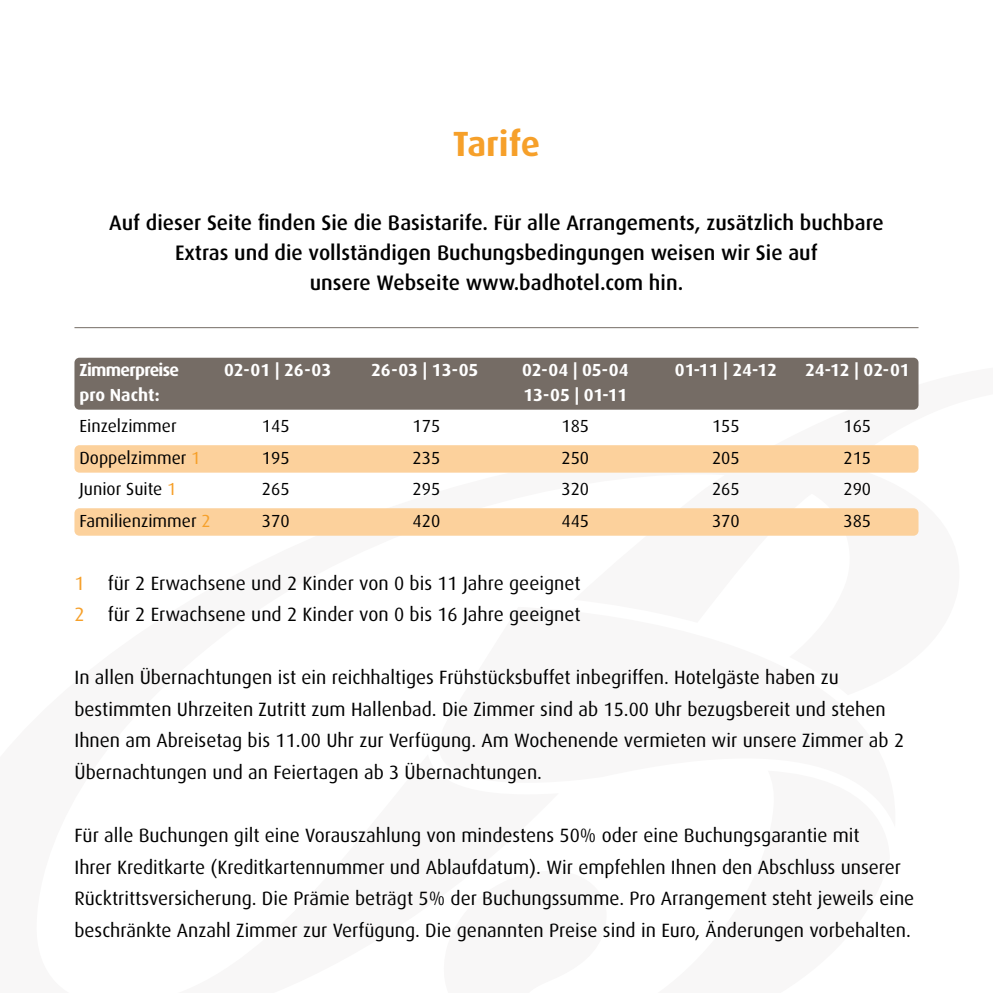
<style>
.page{position:relative;width:993px;height:993px;background:#fff}
.page>*{position:absolute;margin:0;border:0;box-sizing:border-box;transform-origin:0 0}
.t1{font:700 35px "Dax";color:#f6a02a}
.t2{font:500 21px/29.8px "Dax";color:#000;text-align:center}
.t3{font:19.25px/31.5px "Dax";color:#000}
.t4{font:17.5px "Dax";color:#000}
.t5{font:700 17.5px "Dax";color:#fff}
.t6{font:700 17.5px "Dax";letter-spacing:-.04em;color:#fff}
.s1{color:#f6a02a}
</style>
<div class="page">
<svg style="left:74px;top:363px;width:845px;height:173px"></svg>
<hr style="left:74px;top:327px;width:844px;height:1px;background:#756c65">
<div style="left:74px;top:357px;width:844px;height:52px;background:#756c65;border-radius:5px"></div>
<div style="left:74px;top:445px;width:844px;height:27px;background:#fcd19c;border-radius:5px"></div>
<div style="left:74px;top:508px;width:844px;height:27px;background:#fcd19c;border-radius:5px"></div>
<h1 class="t1" style="left:453px;top:124px;width:88px">Tarife</h1>
<p class="t2" style="left:109px;top:208px;width:776px">Auf dieser Seite finden Sie die Basistarife. Für alle Arrangements, zusätzlich buchbare<br>Extras und die vollständigen Buchungsbedingungen weisen wir Sie auf<br>unsere Webseite www.badhotel.com hin.</p>
<p class="t6" style="left:79px;top:360px;width:101px">Zimmerpreise</p>
<p class="t5" style="left:224px;top:360px;width:109px">02-01 | 26-03</p>
<p class="t5" style="left:371px;top:360px;width:109px">26-03 | 13-05</p>
<p class="t5" style="left:522px;top:360px;width:108px">02-04 | 05-04</p>
<p class="t5" style="left:674px;top:360px;width:104px">01-11 | 24-12</p>
<p class="t5" style="left:804px;top:360px;width:106px">24-12 | 02-01</p>
<p class="t5" style="left:79px;top:384px;width:82px">pro Nacht:</p>
<p class="t5" style="left:523px;top:384px;width:106px">13-05 | 01-11</p>
<p class="t4" style="left:79px;top:416px;width:99px">Einzelzimmer</p>
<p class="t4" style="left:262px;top:416px;width:29px">145</p>
<p class="t4" style="left:412px;top:416px;width:29px">175</p>
<p class="t4" style="left:561px;top:416px;width:29px">185</p>
<p class="t4" style="left:711px;top:416px;width:29px">155</p>
<p class="t4" style="left:843px;top:416px;width:29px">165</p>
<p class="t4" style="left:79px;top:448px;width:122px">Doppelzimmer <span class="s1">1</span></p>
<p class="t4" style="left:262px;top:448px;width:29px">195</p>
<p class="t4" style="left:412px;top:448px;width:29px">235</p>
<p class="t4" style="left:561px;top:448px;width:29px">250</p>
<p class="t4" style="left:711px;top:448px;width:29px">205</p>
<p class="t4" style="left:843px;top:448px;width:29px">215</p>
<p class="t4" style="left:79px;top:479px;width:98px">Junior Suite <span class="s1">1</span></p>
<p class="t4" style="left:262px;top:479px;width:29px">265</p>
<p class="t4" style="left:412px;top:479px;width:29px">295</p>
<p class="t4" style="left:561px;top:479px;width:29px">320</p>
<p class="t4" style="left:711px;top:479px;width:29px">265</p>
<p class="t4" style="left:843px;top:479px;width:29px">290</p>
<p class="t4" style="left:79px;top:511px;width:133px">Familienzimmer <span class="s1">2</span></p>
<p class="t4" style="left:262px;top:511px;width:29px">370</p>
<p class="t4" style="left:412px;top:511px;width:29px">420</p>
<p class="t4" style="left:561px;top:511px;width:29px">445</p>
<p class="t4" style="left:711px;top:511px;width:29px">370</p>
<p class="t4" style="left:843px;top:511px;width:29px">385</p>
<p class="t3" style="left:74px;top:567px;width:507px"><span class="s1">1</span> für 2 Erwachsene und 2 Kinder von 0 bis 11 Jahre geeignet<br><span class="s1">2</span> für 2 Erwachsene und 2 Kinder von 0 bis 16 Jahre geeignet</p>
<p class="t3" style="left:74px;top:662px;width:831px">In allen Übernachtungen ist ein reichhaltiges Frühstücksbuffet inbegriffen. Hotelgäste haben zu bestimmten Uhrzeiten Zutritt zum Hallenbad. Die Zimmer sind ab 15.00 Uhr bezugsbereit und stehen Ihnen am Abreisetag bis 11.00 Uhr zur Verfügung. Am Wochenende vermieten wir unsere Zimmer ab 2<br>Übernachtungen und an Feiertagen ab 3 Übernachtungen.</p>
<p class="t3" style="left:74px;top:819px;width:841px">Für alle Buchungen gilt eine Vorauszahlung von mindestens 50% oder eine Buchungsgarantie mit<br>Ihrer Kreditkarte (Kreditkartennummer und Ablaufdatum). Wir empfehlen Ihnen den Abschluss unserer Rücktrittsversicherung. Die Prämie beträgt 5% der Buchungssumme. Pro Arrangement steht jeweils eine beschränkte Anzahl Zimmer zur Verfügung. Die genannten Preise sind in Euro, Änderungen vorbehalten.</p>
</div>
